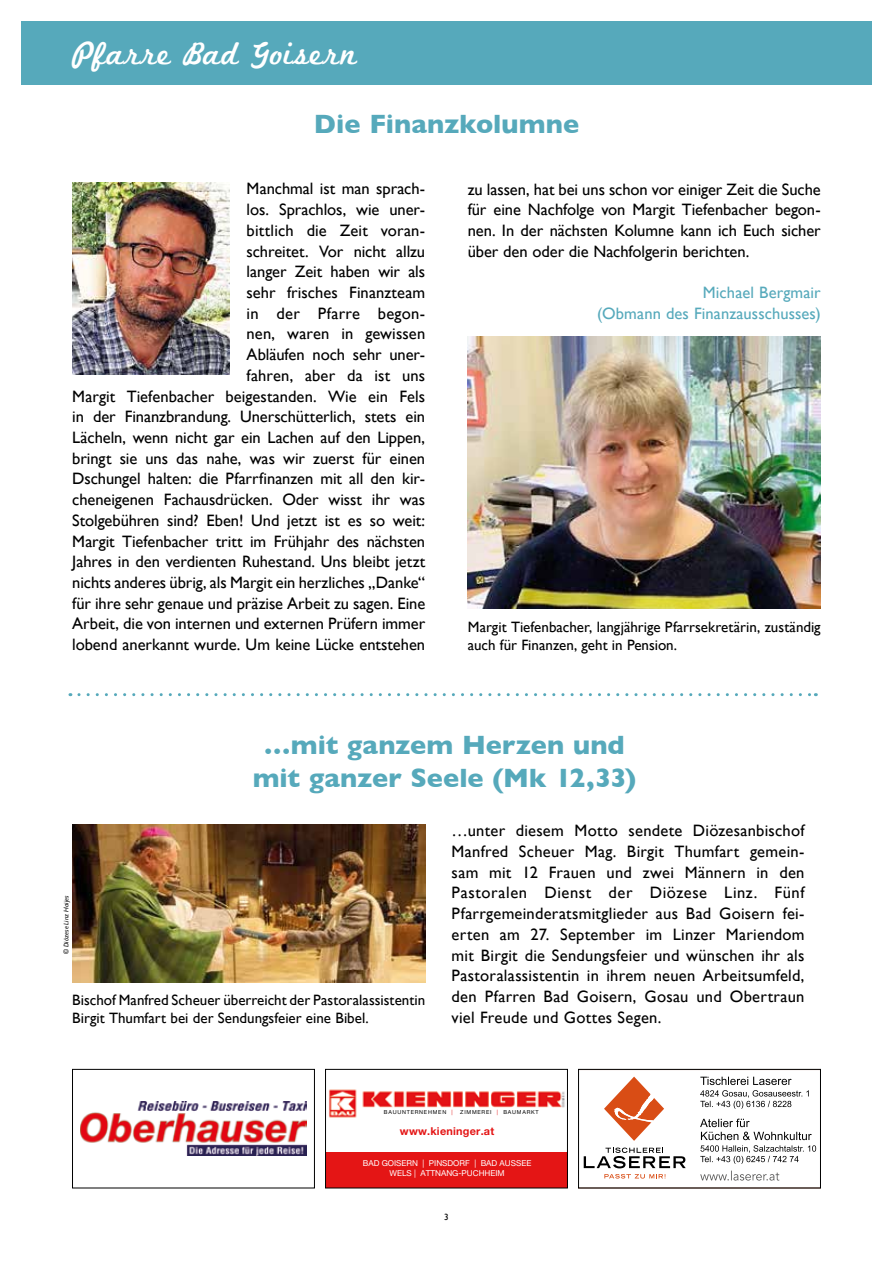
<style>
.page{position:relative;width:893px;height:1263px;background:#fff}
.page>*{position:absolute;margin:0;border:0;box-sizing:border-box;transform-origin:0 0}
.t1{font:33px "Marketing Script";letter-spacing:.04em;color:#fff}
.t2{font:700 27px/32.4px "Gill Sans";letter-spacing:.005em;color:#56a9bb;text-align:center}
.t3{font:16.5px/20.7px "Gill Sans";letter-spacing:-.005em;color:#000;text-align:justify}
.t4{font:16.5px/20.7px "Gill Sans";letter-spacing:.005em;color:#56a9bb;text-align:right}
.t5{font:15px/18px "Gill Sans";color:#000}
.t6{font:700 10.95px "Helvetica Neue LT Pro";letter-spacing:.02em;color:#e41515}
.t7{font:9px "Gill Sans";color:#000}
.t8{font:8.1px/10.1px "Helvetica Neue LT Pro";color:#fff;text-align:center}
.t9{font:italic 6.75px "Gill Sans";letter-spacing:.025em;color:#000}
.t10{font:5.55px "Helvetica Neue LT Pro";letter-spacing:.135em;color:#000}
.s1{color:#e41515}
</style>
<div class="page">
<img style="left:72px;top:824px;width:353px;height:158px">
<img style="left:468px;top:336px;width:353px;height:273px">
<svg style="left:79px;top:693px;width:737px;height:3px"></svg>
<img style="left:72px;top:183px;width:158px;height:191px">
<img style="left:80px;top:1102px;width:227px;height:53px">
<div style="left:72px;top:1069px;width:243px;height:119px;border:1px solid #000"></div>
<div style="left:326px;top:1152px;width:241px;height:36px;background:#e41515"></div>
<img style="left:362px;top:1091px;width:203px;height:17px">
<img style="left:329px;top:1089px;width:28px;height:29px">
<div style="left:325px;top:1069px;width:243px;height:119px;border:1px solid #000"></div>
<svg style="left:578px;top:1076px;width:242px;height:113px"></svg>
<div style="left:578px;top:1069px;width:243px;height:119px;border:1px solid #000"></div>
<div style="left:21px;top:21px;width:851px;height:64px;background:#56a9bb"></div>
<h1 class="t1" style="left:72px;top:34px;width:286px">Pfarre Bad Goisern</h1>
<h2 class="t2" style="left:314px;top:107px;width:267px">Die Finanzkolumne</h2>
<p class="t3" style="left:72px;top:179px;width:354px;text-align:right">Manchmal ist man sprach-<br>los. Sprachlos, wie uner-<br>bittlich die Zeit voran-<br>schreitet. Vor nicht allzu<br>langer Zeit haben wir als<br>sehr frisches Finanzteam<br>in der Pfarre begon-<br>nen, waren in gewissen<br>Abläufen noch sehr uner-<br>fahren, aber da ist uns<br>Margit Tiefenbacher beigestanden. Wie ein Fels in der Finanzbrandung. Unerschütterlich, stets ein Lächeln, wenn nicht gar ein Lachen auf den Lippen, bringt sie uns das nahe, was wir zuerst für einen Dschungel halten: die Pfarrfinanzen mit all den kir&shy;cheneigenen Fachausdrücken. Oder wisst ihr was Stolgebühren sind? Eben! Und jetzt ist es so weit:<br>Margit Tiefenbacher tritt im Frühjahr des nächsten Jahres in den verdienten Ruhestand. Uns bleibt jetzt nichts anderes übrig, als Margit ein herzliches „Danke“ für ihre sehr genaue und präzise Arbeit zu sagen. Eine Arbeit, die von internen und externen Prüfern immer lobend anerkannt wurde. Um keine Lücke entstehen</p>
<p class="t3" style="left:468px;top:179px;width:354px">zu lassen, hat bei uns schon vor einiger Zeit die Suche für eine Nachfolge von Margit Tiefenbacher begon&shy;nen. In der nächsten Kolumne kann ich Euch sicher über den oder die Nachfolgerin berichten.</p>
<p class="t4" style="left:597px;top:283px;width:225px">Michael Bergmair<br>(Obmann des Finanzausschusses)</p>
<p class="t5" style="left:468px;top:618px;width:354px">Margit Tiefenbacher, langjährige Pfarrsekretärin, zuständig auch für Finanzen, geht in Pension.</p>
<h2 class="t2" style="left:253px;top:728px;width:385px">…mit ganzem Herzen und mit ganzer Seele (Mk 12,33)</h2>
<p class="t9" style="left:62px;top:954px;width:61px;rotate:-90deg">© Diözese Linz Haijes</p>
<p class="t5" style="left:72px;top:991px;width:354px">Bischof Manfred Scheuer überreicht der Pastoralassistentin<br>Birgit Thumfart bei der Sendungsfeier eine Bibel.</p>
<p class="t3" style="left:452px;top:821px;width:354px">…unter diesem Motto sendete Diözesanbischof Manfred Scheuer Mag. Birgit Thumfart gemein&shy;sam mit 12 Frauen und zwei Männern in den Pastoralen Dienst der Diözese Linz. Fünf Pfarrgemeinderatsmitglieder aus Bad Goisern fei&shy;erten am 27. September im Linzer Mariendom mit Birgit die Sendungsfeier und wünschen ihr als Pastoralassistentin in ihrem neuen Arbeitsumfeld, den Pfarren Bad Goisern, Gosau und Obertraun viel Freude und Gottes Segen.</p>
<p class="t10" style="left:384px;top:1109px;width:70px">BAUUNTERNEHMEN <span class="s1">|</span></p>
<p class="t10" style="left:460px;top:1109px;width:80px">ZIMMEREI <span class="s1">|</span> BAUMARKT</p>
<p class="t6" style="left:400px;top:1124px;width:96px">www.kieninger.at</p>
<p class="t8" style="left:363px;top:1158px;width:170px">BAD GOISERN | PINSDORF | BAD AUSSEE<br>WELS | ATTNANG-PUCHHEIM</p>
<p class="t7" style="left:444px;top:1211px;width:6px">3</p>
</div>
